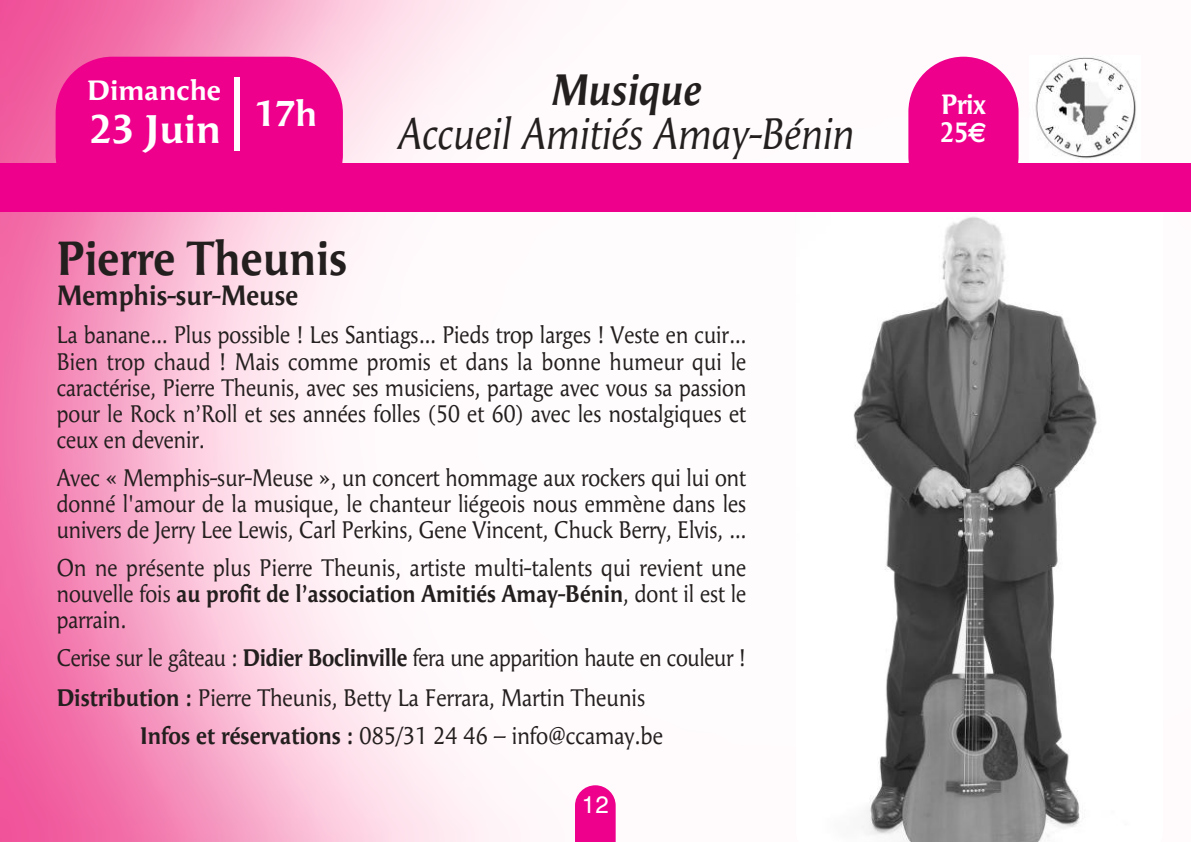
<style>
.page{position:relative;width:1191px;height:842px;background:#fff}
.page>*{position:absolute;margin:0;border:0;box-sizing:border-box;transform-origin:0 0}
.t1{font:700 48px "Angie";color:#241f1f;scale:.9 1}
.t2{font:italic 44px "Angie";color:#241f1f;scale:.9 1}
.t3{font:44px "Angie Bold Italic OSF";color:#241f1f;scale:.9 1}
.t4{font:700 40px "Angie";color:#fff}
.t5{font:700 28px "Angie";color:#241f1f;scale:.9 1}
.t6{font:700 28px "Angie";color:#fff}
.t7{font:700 28px/28px "Angie";color:#fff;scale:.9 1}
.t8{font:24px/26px "Angie";color:#241f1f;text-align:justify;scale:.88 1}
.t9{font:24px "Angie";color:#241f1f;scale:.9 1}
.t10{font:700 24px "Angie";color:#241f1f;scale:.9 1}
.t11{font:24px "Helvetica";color:#fff}
.s1{font-family:"Euro Sans"}
.s2{font-family:"Angie Small Caps"}
.s3{font-weight:700}
.s4{font-family:"Angie Small Caps";font-weight:400}
.s5{font-weight:400}
</style>
<div class="page">
<img style="left:0;top:0;width:1190px;height:842px">
<svg style="left:575px;top:785px;width:40px;height:57px"></svg>
<img style="left:796px;top:211px;width:367px;height:631px">
<div style="left:0;top:163px;width:1190px;height:48px;background:#ee008c"></div>
<div style="left:56px;top:57px;width:287px;height:154px;background:#ee008c;border-radius:57px"></div>
<div style="left:235px;top:78px;width:5px;height:73px;background:#fff"></div>
<div style="left:908px;top:57px;width:110px;height:154px;background:#ee008c;border-radius:55px"></div>
<img style="left:1029px;top:56px;width:111px;height:105px">
<h2 class="t3" style="left:549px;top:72px;width:169px">Musique</h2>
<h2 class="t2" style="left:397px;top:116px;width:508px">Accueil Amitiés Amay-Bénin</h2>
<p class="t6" style="left:87px;top:79px;width:135px">Dimanche</p>
<h3 class="t4" style="left:90px;top:113px;width:229px">23 Juin <sup>17h</sup></h3>
<p class="t7" style="left:940px;top:93px;width:53px">Prix<br>25<span class="s1">€</span></p>
<h1 class="t1" style="left:57px;top:240px;width:324px">Pierre Theunis</h1>
<p class="t5" style="left:57px;top:285px;width:270px">Memphis-sur-Meuse</p>
<p class="t8" style="left:57px;top:324px;width:785px">La banane… Plus possible ! Les Santiags… Pieds trop larges ! Veste en cuir… Bien trop chaud ! Mais comme promis et dans la bonne humeur qui le caractérise, Pierre Theunis, avec ses musiciens, partage avec vous sa passion pour le Rock n’Roll et ses années folles (<span class="s2">50</span> et <span class="s2">60</span>) avec les nostalgiques et ceux en devenir.</p>
<p class="t8" style="left:57px;top:466px;width:785px">Avec « Memphis-sur-Meuse », un concert hommage aux rockers qui lui ont donné l'amour de la musique, le chanteur liégeois nous emmène dans les univers de Jerry Lee Lewis, Carl Perkins, Gene Vincent, Chuck Berry, Elvis, …</p>
<p class="t8" style="left:57px;top:556px;width:785px">On ne présente plus Pierre Theunis, artiste multi-talents qui revient une nouvelle fois <span class="s3">au profit de l’association Amitiés Amay-Bénin</span>, dont il est le parrain.</p>
<p class="t8" style="left:57px;top:646px;width:784px">Cerise sur le gâteau : <span class="s3">Didier Boclinville</span> fera une apparition haute en couleur !</p>
<p class="t9" style="left:57px;top:688px;width:655px"><span class="s3">Distribution :</span> Pierre Theunis, Betty La Ferrara, Martin Theunis</p>
<p class="t10" style="left:140px;top:726px;width:582px">Infos et réservations : <span class="s4">085/31 24 46</span> <span class="s5">– info@ccamay.be</span></p>
<p class="t11" style="left:582px;top:795px;width:28px">12</p>
</div>
